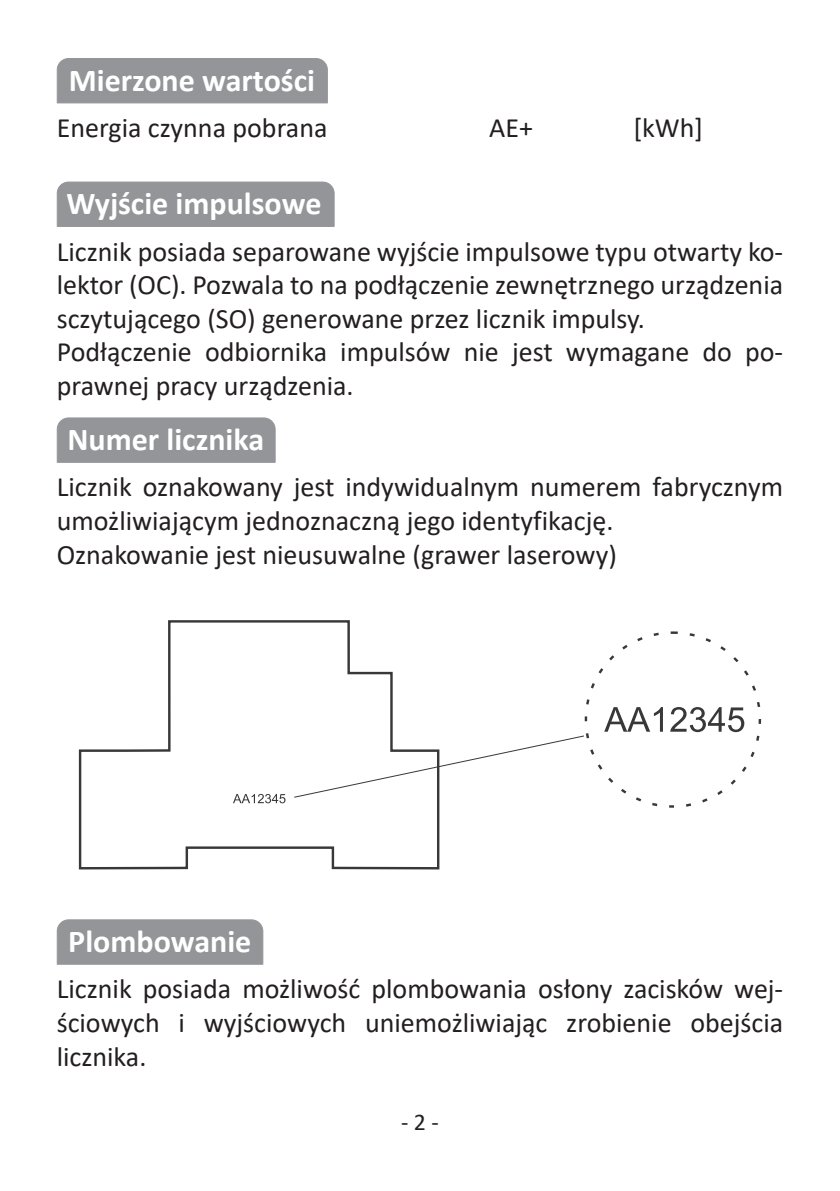
<style>
.page{position:relative;width:840px;height:1191px;background:#fff}
.page>*{position:absolute;margin:0;border:0;box-sizing:border-box;transform-origin:0 0}
.t1{font:700 32px "Calibri";color:#fff}
.t2{font:28px/33.6px "Calibri";color:#231f20}
.t3{font:24px "Calibri";color:#231f20}
</style>
<div class="page">
<svg style="left:604px;top:707px;width:58px;height:24px"></svg>
<svg style="left:670px;top:707px;width:74px;height:25px"></svg>
<svg style="left:78px;top:620px;width:362px;height:250px"></svg>
<svg style="left:293px;top:735px;width:291px;height:63px"></svg>
<div style="left:57px;top:58px;width:271px;height:45px;background:#939598"></div>
<div style="left:57px;top:181px;width:277px;height:46px;background:#939598"></div>
<div style="left:57px;top:417px;width:218px;height:46px;background:#939598"></div>
<div style="left:57px;top:919px;width:206px;height:45px;background:#939598"></div>
<p class="t1" style="left:69px;top:58px;width:247px">Mierzone wartości</p>
<p class="t2" style="left:57px;top:110px;width:272px">Energia czynna pobrana</p>
<p class="t2" style="left:489px;top:110px;width:45px">AE+</p>
<p class="t2" style="left:633px;top:110px;width:71px">[kWh]</p>
<p class="t1" style="left:66px;top:181px;width:256px">Wyjście impulsowe</p>
<p class="t2" style="left:57px;top:234px;width:727px">Licznik posiada separowane wyjście impulsowe typu otwarty ko&shy;lektor (OC). Pozwala to na podłączenie zewnętrznego urządzenia sczytującego (SO) generowane przez licznik impulsy.<br>Podłączenie odbiornika impulsów nie jest wymagane do po&shy;prawnej pracy urządzenia.</p>
<p class="t1" style="left:67px;top:417px;width:198px">Numer licznika</p>
<p class="t2" style="left:57px;top:469px;width:727px">Licznik oznakowany jest indywidualnym numerem fabrycznym umożliwiającym jednoznaczną jego identyfikację.<br>Oznakowanie jest nieusuwalne (grawer laserowy)</p>
<p class="t1" style="left:68px;top:919px;width:184px">Plombowanie</p>
<p class="t2" style="left:57px;top:971px;width:727px;text-align:justify">Licznik posiada możliwość plombowania osłony zacisków wej&shy;ściowych i wyjściowych uniemożliwiając zrobienie obejścia licznika.</p>
<p class="t3" style="left:401px;top:1105px;width:39px">- 2 -</p>
</div>
